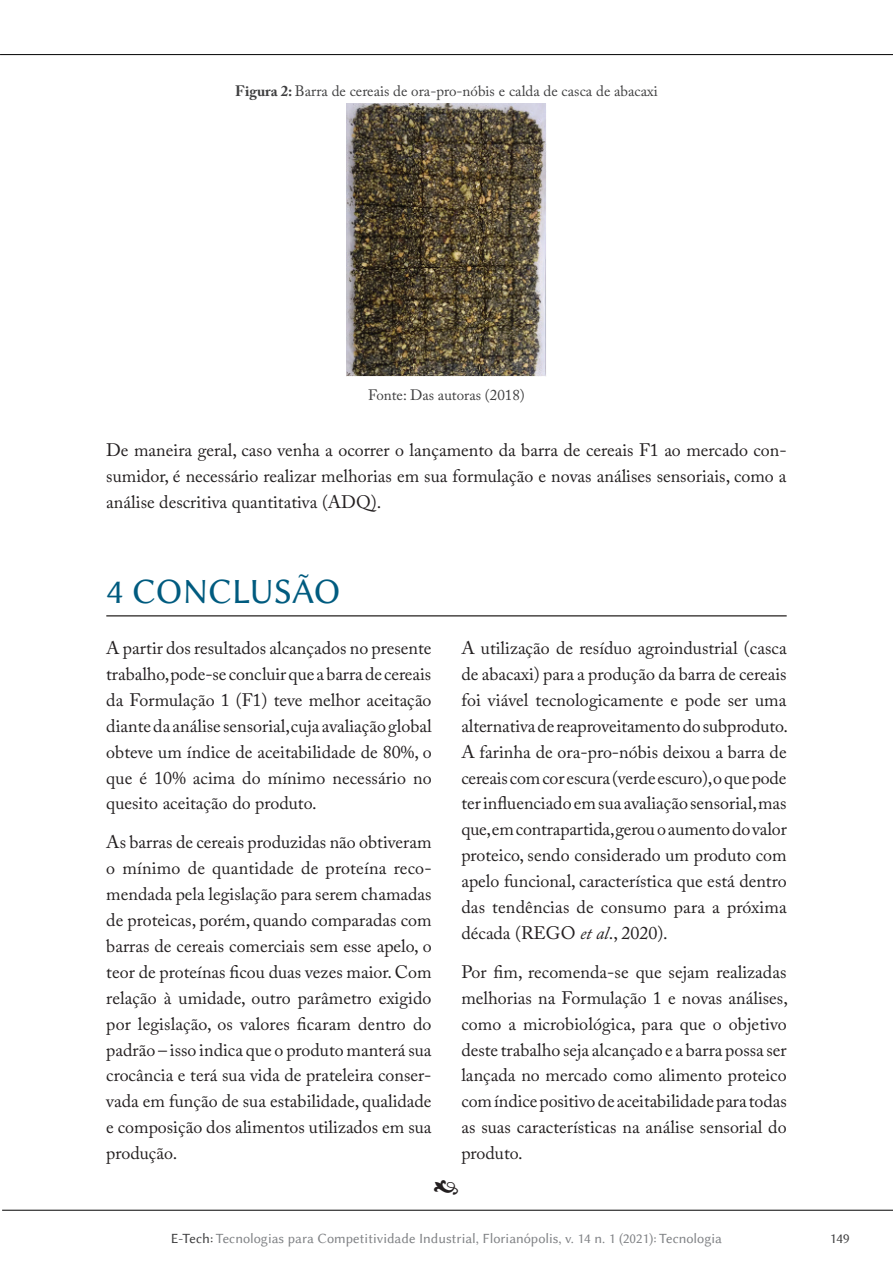
<style>
.page{position:relative;width:893px;height:1263px;background:#fff}
.page>*{position:absolute;margin:0;border:0;box-sizing:border-box;transform-origin:0 0}
.t1{font:36px "Lin Biolinum";letter-spacing:-.015em;color:#005b7f}
.t2{font:18px/26px "Adobe Caslon Pro";color:#231f20;text-align:justify}
.t3{font:15px "Adobe Caslon Pro";color:#3e3e3f}
.t4{font:14.25px "Lin Biolinum";color:#808285}
.t5{font:14.25px "Lin Biolinum";color:#3e3e3f}
.s1{font-weight:700}
.s2{font-style:italic}
.s3{color:#3e3e3f}
</style>
<div class="page">
<hr style="left:2px;top:1210px;width:891px;height:1px;background:#000">
<hr style="left:0;top:54px;width:893px;height:1px;background:#000">
<hr style="left:106px;top:615px;width:681px;height:1px;background:#0c0806">
<img style="left:347px;top:103px;width:199px;height:274px">
<p class="t3" style="left:235px;top:82px;width:424px"><span class="s1">Figura 2:</span> Barra de cereais de ora-pro-nóbis e calda de casca de abacaxi</p>
<p class="t3" style="left:368px;top:386px;width:158px">Fonte: Das autoras (2018)</p>
<p class="t2" style="left:106px;top:437px;width:682px">De maneira geral, caso venha a ocorrer o lançamento da barra de cereais F1 ao mercado con&shy;sumidor, é necessário realizar melhorias em sua formulação e novas análises sensoriais, como a análise descritiva quantitativa (ADQ).</p>
<h1 class="t1" style="left:106px;top:570px;width:235px">4 CONCLUSÃO</h1>
<p class="t2" style="left:106px;top:635px;width:327px">A partir dos resultados alcançados no presente trabalho, pode-se concluir que a barra de cereais da Formulação 1 (F1) teve melhor aceitação diante da análise sensorial, cuja avaliação global obteve um índice de aceitabilidade de 80%, o que é 10% acima do mínimo necessário no quesito aceitação do produto.</p>
<p class="t2" style="left:106px;top:829px;width:327px">As barras de cereais produzidas não obtiveram o mínimo de quantidade de proteína reco&shy;mendada pela legislação para serem chamadas de proteicas, porém, quando comparadas com barras de cereais comerciais sem esse apelo, o teor de proteínas ficou duas vezes maior. Com relação à umidade, outro parâmetro exigido por legislação, os valores ficaram dentro do padrão – isso indica que o produto manterá sua crocância e terá sua vida de prateleira conser&shy;vada em função de sua estabilidade, qualidade e composição dos alimentos utilizados em sua produção.</p>
<p class="t2" style="left:461px;top:635px;width:328px">A utilização de resíduo agroindustrial (casca de abacaxi) para a produção da barra de cereais foi viável tecnologicamente e pode ser uma alternativa de reaproveitamento do subproduto.<br>A farinha de ora-pro-nóbis deixou a barra de cereais com cor escura (verde escuro), o que pode ter influenciado em sua avaliação sensorial, mas que, em contrapartida, gerou o aumento do valor proteico, sendo considerado um produto com apelo funcional, característica que está dentro das tendências de consumo para a próxima década (REGO <span class="s2">et al</span>., 2020).</p>
<p class="t2" style="left:461px;top:958px;width:328px">Por fim, recomenda-se que sejam realizadas melhorias na Formulação 1 e novas análises, como a microbiológica, para que o objetivo deste trabalho seja alcançado e a barra possa ser lançada no mercado como alimento proteico com índice positivo de aceitabilidade para todas as suas características na análise sensorial do produto.</p>
<p class="t4" style="left:171px;top:1230px;width:553px"><span class="s3">E-Tech:</span> Tecnologias para Competitividade Industrial, Florianópolis, v. 14 n. 1 (2021): Tecnologia</p>
<p class="t5" style="left:830px;top:1230px;width:21px">149</p>
</div>
